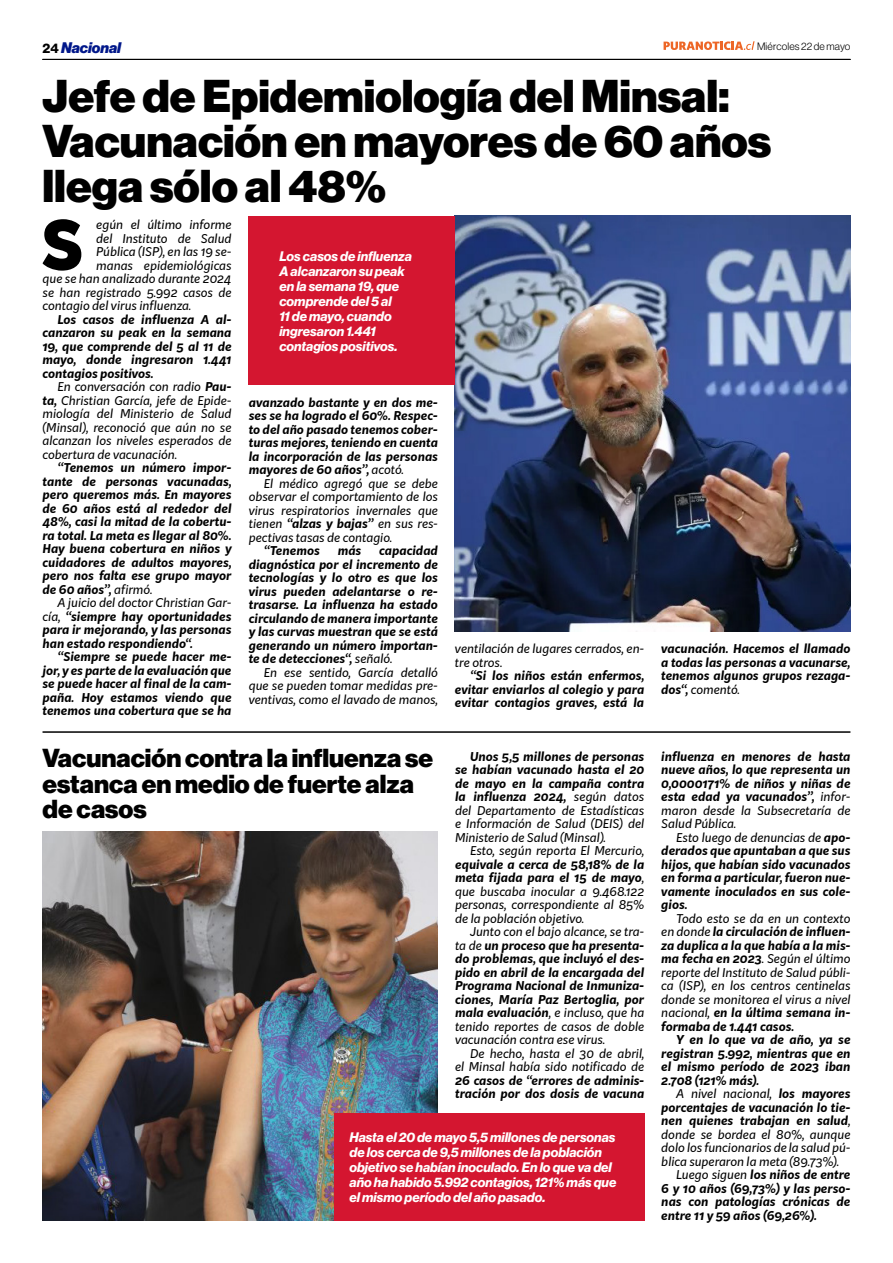
<style>
.page{position:relative;width:893px;height:1263px;background:#fff}
.page>*{position:absolute;margin:0;border:0;box-sizing:border-box;transform-origin:0 0}
.t1{font:900 66.3px "Kit Sans";color:#000}
.t2{font:45px/45px "N Haas Grotesk DS Pro 95 Blk";color:#000}
.t3{font:25.5px/25.5px "N Haas Grotesk DS Pro 95 Blk";color:#000}
.t4{font:15px "N Haas Grotesk DS Pro 96 Blk It";color:#00178a}
.t5{font:13.5px/15px "N Haas Grotesk DS Pro 76 Bd It";color:#fff}
.t6{font:italic 700 12px/13.5px "Kit Sans";color:#000;text-align:justify}
.t7{font:italic 12px/13.5px "Kit Sans";color:#000;text-align:justify}
.t8{font:10.5px "N Haas Grotesk DS Pro 45 Lt";letter-spacing:.02em;color:#000}
.s1{font-family:"N Haas Grotesk DS Pro 75 Bd";font-size:13.5px;color:#000}
.s2{font-weight:700}
.s3{font-weight:400}
</style>
<div class="page">
<hr style="left:43px;top:59px;width:807px;height:1px;background:#000">
<img style="left:455px;top:216px;width:395px;height:415px">
<div style="left:249px;top:216px;width:206px;height:169px;background:#d41630"></div>
<hr style="left:43px;top:731px;width:807px;height:2px;background:#000">
<img style="left:43px;top:831px;width:395px;height:389px">
<div style="left:334px;top:1113px;width:310px;height:107px;background:#d41630"></div>
<svg style="left:664px;top:41px;width:91px;height:9px"></svg>
<p class="t4" style="left:43px;top:39px;width:80px"><span class="s1">24</span> Nacional</p>
<h2 class="t2" style="left:43px;top:74px;width:730px">Jefe de Epidemiología del Minsal:<br>Vacunación en mayores de 60 años llega sólo al 48%</h2>
<p class="t8" style="left:757px;top:40px;width:95px">Miércoles 22 de mayo</p>
<h1 class="t1" style="left:41px;top:185px;width:43px">S</h1>
<p class="t7" style="left:96px;top:217px;width:137px">egún el último informe</p>
<p class="t7" style="left:96px;top:231px;width:137px">del Instituto de Salud</p>
<p class="t7" style="left:96px;top:244px;width:137px">Pública (ISP), en las 19 se-</p>
<p class="t7" style="left:96px;top:258px;width:137px">manas epidemiológicas</p>
<p class="t7" style="left:43px;top:271px;width:191px">que se han analizado durante 2024</p>
<p class="t7" style="left:43px;top:285px;width:191px">se han registrado 5.992 casos de</p>
<p class="t7" style="left:43px;top:298px;width:150px">contagio del virus influenza.</p>
<p class="t6" style="left:43px;top:311px;width:191px;text-indent:15px">Los casos de influenza A al&shy;canzaron su peak en la semana 19, que comprende del 5 al 11 de mayo, donde ingresaron 1.441 contagios positivos.</p>
<p class="t7" style="left:43px;top:379px;width:191px;text-indent:15px">En conversación con radio <span class="s2">Pau&shy;ta,</span> Christian García, jefe de Epide&shy;miología del Ministerio de Salud (Minsal), reconoció que aún no se alcanzan los niveles esperados de cobertura de vacunación.</p>
<p class="t6" style="left:43px;top:460px;width:191px;text-indent:15px">“Tenemos un número impor&shy;tante de personas vacunadas, pero queremos más. En mayores de 60 años está al rededor del 48%, casi la mitad de la cobertu&shy;ra total. La meta es llegar al 80%.<br>Hay buena cobertura en niños y cuidadores de adultos mayores, pero nos falta ese grupo mayor de 60 años”, <span class="s3">afirmó.</span></p>
<p class="t6" style="left:43px;top:595px;width:191px;text-indent:15px"><span class="s3">A juicio del doctor Christian Gar&shy;cía,</span> “siempre hay oportunidades para ir mejorando, y las personas han estado respondiendo“.</p>
<p class="t6" style="left:43px;top:649px;width:191px;text-indent:15px">“Siempre se puede hacer me&shy;jor, y es parte de la evaluación que se puede hacer al final de la cam&shy;paña. Hoy estamos viendo que tenemos una cobertura que se ha</p>
<p class="t7" style="left:455px;top:641px;width:191px">ventilación de lugares cerrados, en&shy;tre otros.</p>
<p class="t5" style="left:279px;top:248px;width:134px">Los casos de influenza<br>A alcanzaron su peak en la semana 19, que comprende del 5 al<br>11 de mayo, cuando ingresaron 1.441 contagios positivos.</p>
<p class="t6" style="left:249px;top:394px;width:191px">avanzado bastante y en dos me&shy;ses se ha logrado el 60%. Respec&shy;to del año pasado tenemos cober&shy;turas mejores, teniendo en cuenta la incorporación de las personas mayores de 60 años”, <span class="s3">acotó.</span></p>
<p class="t7" style="left:249px;top:476px;width:191px;text-indent:15px">El médico agregó que se debe observar el comportamiento de los virus respiratorios invernales que tienen <span class="s2">“alzas y bajas”</span> en sus res&shy;pectivas tasas de contagio.</p>
<p class="t6" style="left:264px;top:543px;width:57px">“Tenemos</p>
<p class="t6" style="left:338px;top:543px;width:25px">más</p>
<p class="t6" style="left:249px;top:543px;width:191px;text-indent:131px">capacidad diagnóstica por el incremento de tecnologías y lo otro es que los virus pueden adelantarse o re&shy;trasarse. La influenza ha estado circulando de manera importante y las curvas muestran que se está generando un número importan&shy;te de detecciones“, <span class="s3">señaló.</span></p>
<p class="t7" style="left:249px;top:665px;width:191px;text-indent:15px">En ese sentido, García detalló que se pueden tomar medidas pre&shy;ventivas, como el lavado de manos,</p>
<p class="t6" style="left:455px;top:668px;width:191px;text-indent:15px">“Si los niños están enfermos, evitar enviarlos al colegio y para evitar contagios graves, está la</p>
<h3 class="t3" style="left:43px;top:746px;width:392px">Vacunación contra la influenza se estanca en medio de fuerte alza de casos</h3>
<p class="t7" style="left:455px;top:749px;width:191px;text-indent:15px"><span class="s2">Unos 5,5 millones de personas se habían vacunado hasta el 20 de mayo en la campaña contra la influenza 2024,</span> según datos del Departamento de Estadísticas e Información de Salud (DEIS) del Ministerio de Salud (Minsal).</p>
<p class="t7" style="left:470px;top:843px;width:176px">Esto, según reporta El Mercurio,</p>
<p class="t7" style="left:455px;top:857px;width:191px"><span class="s2">equivale a cerca de 58,18% de la meta fijada para el 15 de mayo</span>, que buscaba inocular a 9.468.122 personas, correspondiente al 85% de la población objetivo.</p>
<p class="t6" style="left:455px;top:924px;width:191px;text-indent:15px"><span class="s3">Junto con el bajo alcance, se tra&shy;ta de</span> un proceso que ha presenta&shy;do problemas, que incluyó el des&shy;pido en abril de la encargada del Programa Nacional de Inmuniza&shy;ciones, María Paz Bertoglia, por mala evaluación<span class="s3">, e incluso, que ha tenido reportes de casos de doble vacunación contra ese virus.</span></p>
<p class="t7" style="left:455px;top:1046px;width:191px;text-align:right">De hecho, hasta el 30 de abril,<br>el Minsal había sido notificado de</p>
<p class="t6" style="left:455px;top:1072px;width:191px">26 casos de “errores de adminis&shy;tración por dos dosis de vacuna</p>
<p class="t5" style="left:350px;top:1130px;width:268px">Hasta el 20 de mayo 5,5 millones de personas de los cerca de 9,5 millones de la población objetivo se habían inoculado. En lo que va del año ha habido 5.992 contagios, 121% más que el mismo período del año pasado.</p>
<p class="t6" style="left:661px;top:641px;width:191px">vacunación. Hacemos el llamado a todas las personas a vacunarse, tenemos algunos grupos rezaga&shy;dos“, <span class="s3">comentó.</span></p>
<p class="t6" style="left:661px;top:748px;width:191px">influenza en menores de hasta nueve años, lo que representa un 0,0000171% de niños y niñas de esta edad ya vacunados”, <span class="s3">infor&shy;maron desde la Subsecretaría de Salud Pública.</span></p>
<p class="t6" style="left:661px;top:829px;width:191px;text-indent:15px"><span class="s3">Esto luego de denuncias de</span> apo&shy;derados que apuntaban a que sus hijos, que habían sido vacunados en forma a particular, fueron nue&shy;vamente inoculados en sus cole&shy;gios.</p>
<p class="t7" style="left:661px;top:911px;width:191px;text-indent:15px">Todo esto se da en un contexto en donde <span class="s2">la circulación de influen&shy;za duplica a la que había a la mis&shy;ma fecha en 2023</span>. Según el último reporte del Instituto de Salud públi&shy;ca (ISP), en los centros centinelas donde se monitorea el virus a nivel nacional, <span class="s2">en la última semana in&shy;formaba de 1.441 casos.</span></p>
<p class="t6" style="left:661px;top:1032px;width:191px;text-indent:15px">Y en lo que va de año, ya se registran 5.992, mientras que en el mismo período de 2023 iban 2.708 (121% más).</p>
<p class="t7" style="left:676px;top:1086px;width:176px">A nivel nacional, <span class="s2">los mayores</span></p>
<p class="t6" style="left:661px;top:1099px;width:191px">porcentajes de vacunación lo tie-</p>
<p class="t6" style="left:661px;top:1113px;width:191px">nen quienes trabajan en salud<span class="s3">,</span></p>
<p class="t7" style="left:661px;top:1127px;width:191px">donde se bordea el 80%, aunque</p>
<p class="t7" style="left:661px;top:1140px;width:191px">dolo los funcionarios de la salud pú-</p>
<p class="t7" style="left:661px;top:1154px;width:179px">blica superaron la meta (89.73%).</p>
<p class="t6" style="left:676px;top:1167px;width:176px"><span class="s3">Luego siguen</span> los niños de entre</p>
<p class="t6" style="left:661px;top:1180px;width:191px">6 y 10 años (69,73%) y las perso-</p>
<p class="t6" style="left:661px;top:1194px;width:191px">nas con patologías crónicas de</p>
<p class="t6" style="left:661px;top:1207px;width:157px">entre 11 y 59 años (69,26%).</p>
</div>
